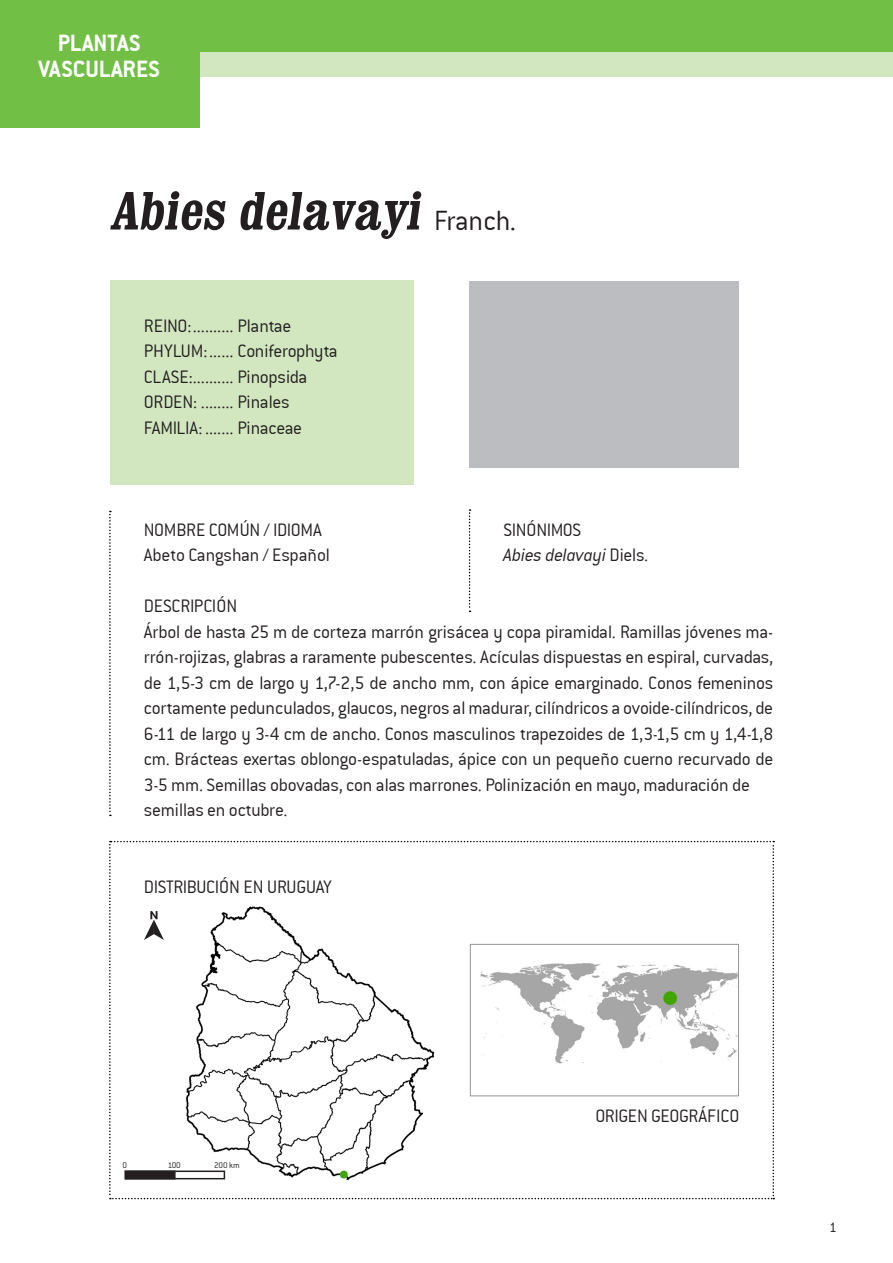
<style>
.page{position:relative;width:893px;height:1263px;background:#fff}
.page>*{position:absolute;margin:0;border:0;box-sizing:border-box;transform-origin:0 0}
.t1{font:700 condensed 54px "Clarendon";color:#231f20}
.t2{font:25.5px "Conduit ITCTT Bold";color:#fff}
.texto_justificado_co{font:19.5px/25.5px "Conduit ITCTT Light";letter-spacing:-.015em;color:#231f20;text-align:justify}
.texto_sobre_fondo_de{font:19.5px "Conduit ITCTT Light";letter-spacing:-.015em;color:#231f20}
.texto_comun_13_17{font:19.5px "Conduit ITCTT Light";letter-spacing:-.015em;color:#231f20}
.texto_comun_13_17-2{font:italic 19.5px "Conduit ITCTT Light";letter-spacing:-.02em;color:#231f20}
.t3{font:15px "Conduit ITCTT Light";color:#231f20}
.texto_comun_13_17-3{font:9px "Conduit ITCTT Light";color:#231f20}
.s1{font-family:"Conduit ITCTT Light";font-weight:400;font-stretch:normal;font-size:30px}
.s2{font-style:normal}
</style>
<div class="page">
<div style="left:110px;top:280px;width:304px;height:204px;background:#d2e7c0"></div>
<div style="left:470px;top:281px;width:269px;height:187px;background:#bcbdc0"></div>
<div style="left:0;top:51px;width:893px;height:26px;background:#d2e7c0"></div>
<div style="left:0;top:0;width:893px;height:51px;background:#71bf44"></div>
<div style="left:0;top:0;width:200px;height:128px;background:#71bf44"></div>
<svg style="left:109px;top:511px;width:2px;height:305px"></svg>
<svg style="left:469px;top:509px;width:2px;height:103px"></svg>
<svg style="left:109px;top:841px;width:665px;height:358px"></svg>
<div style="left:125px;top:1170px;width:51px;height:9px;background:#231f20;border:2px solid #231f20"></div>
<div style="left:125px;top:1170px;width:100px;height:9px;border:2px solid #231f20"></div>
<p class="t2" style="left:58px;top:28px;width:84px">PLANTAS</p>
<p class="t2" style="left:39px;top:54px;width:123px">VASCULARES</p>
<p class="t1" style="left:110px;top:177px;width:408px">Abies delavayi <span class="s1">Fr a n c h .</span></p>
<p class="texto_sobre_fondo_de" style="left:144px;top:315px;width:149px">REINO:.......... Plantae</p>
<p class="texto_sobre_fondo_de" style="left:144px;top:340px;width:195px">PHYLUM:...... Coniferophyta</p>
<p class="texto_sobre_fondo_de" style="left:144px;top:366px;width:165px">CLASE:.......... Pinopsida</p>
<p class="texto_sobre_fondo_de" style="left:144px;top:391px;width:147px">ORDEN: ........ Pinales</p>
<p class="texto_sobre_fondo_de" style="left:144px;top:417px;width:160px">FAMILIA: ....... Pinaceae</p>
<p class="texto_justificado_co" style="left:144px;top:517px;width:179px">NOMBRE COMÚN / IDIOMA</p>
<p class="texto_justificado_co" style="left:144px;top:542px;width:187px">Abeto Cangshan / Español</p>
<p class="texto_comun_13_17" style="left:504px;top:519px;width:79px">SINÓNIMOS</p>
<p class="texto_comun_13_17-2" style="left:504px;top:544px;width:146px">Abies delavayi <span class="s2">Diels.</span></p>
<p class="texto_comun_13_17" style="left:144px;top:595px;width:95px">DESCRIPCIÓN</p>
<p class="texto_justificado_co" style="left:144px;top:619px;width:631px">Árbol de hasta 25 m de corteza marrón grisácea y copa piramidal. Ramillas jóvenes ma&shy;rrón-rojizas, glabras a raramente pubescentes. Acículas dispuestas en espiral, curvadas, de 1,5-3 cm de largo y 1,7-2,5 de ancho mm, con ápice emarginado. Conos femeninos cortamente pedunculados, glaucos, negros al madurar, cilíndricos a ovoide-cilíndricos, de 6-11 de largo y 3-4 cm de ancho. Conos masculinos trapezoides de 1,3-1,5 cm y 1,4-1,8 cm. Brácteas exertas oblongo-espatuladas, ápice con un pequeño cuerno recurvado de 3-5 mm. Semillas obovadas, con alas marrones. Polinización en mayo, maduración de</p>
<p class="texto_justificado_co" style="left:144px;top:797px;width:145px">semillas en octubre.</p>
<p class="texto_comun_13_17" style="left:144px;top:876px;width:190px">DISTRIBUCIÓN EN URUGUAY</p>
<p class="texto_comun_13_17-3" style="left:122px;top:1160px;width:6px">0</p>
<p class="texto_comun_13_17-3" style="left:168px;top:1160px;width:15px">100</p>
<p class="texto_comun_13_17-3" style="left:214px;top:1160px;width:27px">200 km</p>
<p class="texto_comun_13_17" style="left:595px;top:1105px;width:145px">ORIGEN GEOGRÁFICO</p>
<p class="t3" style="left:829px;top:1219px;width:9px">1</p>
</div>
